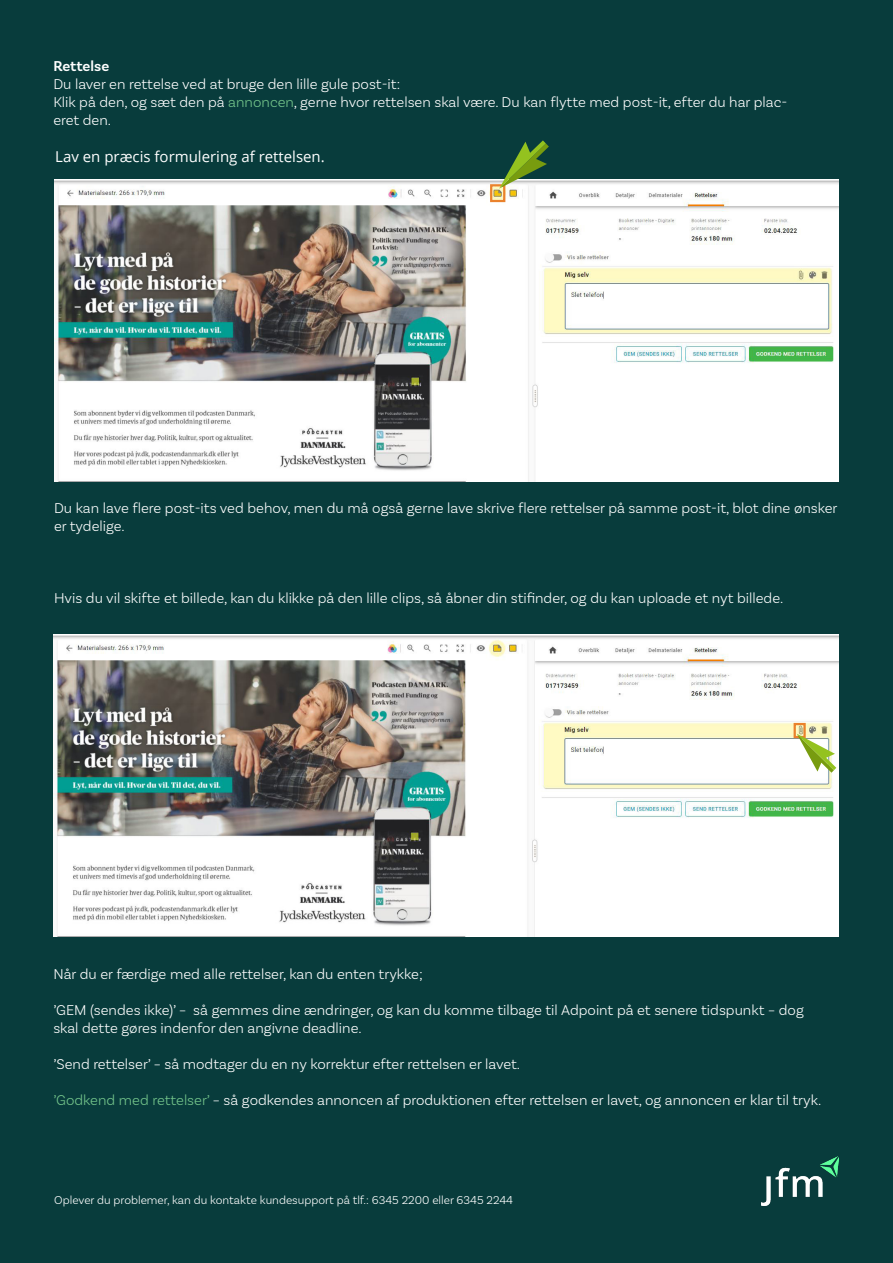
<style>
.page{position:relative;width:893px;height:1263px;background:#083c3c}
.page>*{position:absolute;margin:0;border:0;box-sizing:border-box;transform-origin:0 0}
.t1{font:300 15px/18px "Basic Sans";color:#fff}
.t2{font:15px "Open Sans";color:#fff}
.t3{font:600 15px "Basic Sans";color:#fff}
.t4{font:300 12px "Basic Sans";color:#fff}
.s1{color:#74c58b}
</style>
<div class="page">
<img style="left:762px;top:1157px;width:77px;height:49px">
<img style="left:54px;top:179px;width:785px;height:302px">
<div style="left:490px;top:184px;width:15px;height:18px;border:2px solid #ea822c"></div>
<img style="left:53px;top:634px;width:785px;height:302px">
<svg style="left:499px;top:140px;width:50px;height:49px"></svg>
<div style="left:794px;top:723px;width:12px;height:15px;border:2px solid #ea822c"></div>
<svg style="left:797px;top:734px;width:39px;height:39px;background:#cedca0"></svg>
<p class="t3" style="left:53px;top:57px;width:57px">Rettelse</p>
<p class="t1" style="left:53px;top:74px;width:348px">Du laver en rettelse ved at bruge den lille gule post-it:</p>
<p class="t1" style="left:53px;top:92px;width:735px">Klik på den, og sæt den på <span class="s1">annoncen</span>, gerne hvor rettelsen skal være. Du kan flytte med post-it, efter du har plac&shy;eret den.</p>
<p class="t2" style="left:55px;top:147px;width:271px">Lav en præcis formulering af rettelsen.</p>
<p class="t1" style="left:54px;top:499px;width:785px">Du kan lave flere post-its ved behov, men du må også gerne lave skrive flere rettelser på samme post-it, blot dine ønsker er tydelige.</p>
<p class="t1" style="left:54px;top:589px;width:731px">Hvis du vil skifte et billede, kan du klikke på den lille clips, så åbner din stifinder, og du kan uploade et nyt billede.</p>
<p class="t1" style="left:53px;top:964px;width:371px">Når du er færdige med alle rettelser, kan du enten trykke;</p>
<p class="t1" style="left:53px;top:1000px;width:752px">’GEM (sendes ikke)’ – så gemmes dine ændringer, og kan du komme tilbage til Adpoint på et senere tidspunkt – dog skal dette gøres indenfor den angivne deadline.</p>
<p class="t1" style="left:53px;top:1054px;width:468px">’Send rettelser’ – så modtager du en ny korrektur efter rettelsen er lavet.</p>
<p class="t1" style="left:53px;top:1090px;width:769px"><span class="s1">’Godkend med rettelser’</span> – så godkendes annoncen af produktionen efter rettelsen er lavet, og annoncen er klar til tryk.</p>
<p class="t4" style="left:54px;top:1193px;width:460px">Oplever du problemer, kan du kontakte kundesupport på tlf.: 6345 2200 eller 6345 2244</p>
</div>
